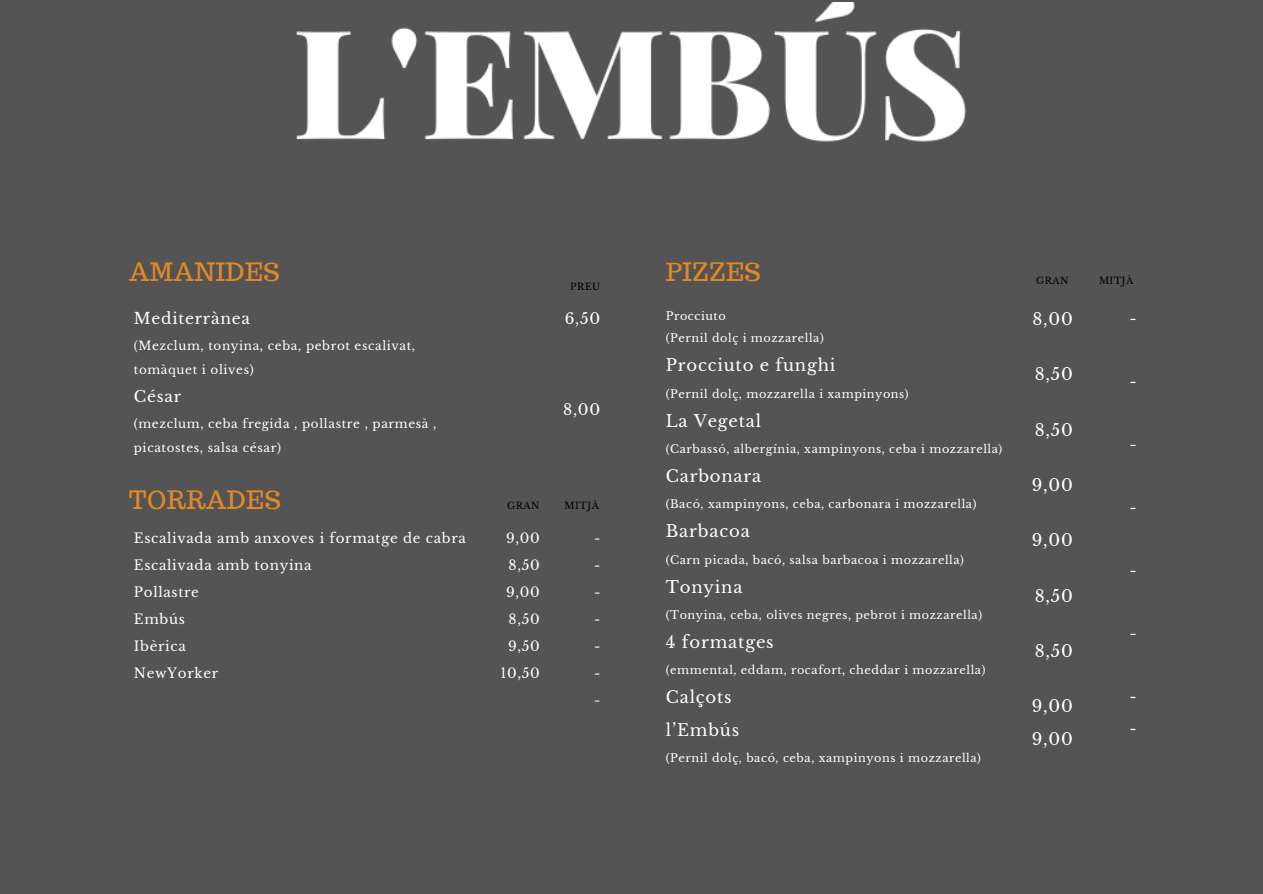
<style>
.page{position:relative;width:1263px;height:894px;background:#fff}
.page>*{position:absolute;margin:0;border:0;box-sizing:border-box;transform-origin:0 0}
.t1{font:24.75px "Trocchi";letter-spacing:.02em;color:#e08826}
.t2{font:16.5px/32.8px "Libre Baskerville";letter-spacing:.05em;color:#fff}
.t3{font:16.35px "Libre Baskerville";letter-spacing:.05em;color:#fff}
.t4{font:15.75px/31.5px "Libre Baskerville";color:#fff}
.t5{font:15.45px "Libre Baskerville";letter-spacing:.05em;color:#fff}
.t6{font:15.15px "Libre Baskerville";color:#fff}
.t7{font:13.5px/27px "Libre Baskerville";letter-spacing:.05em;color:#fff}
.t8{font:12px/24px "Libre Baskerville";letter-spacing:.05em;color:#fff}
.t9{font:11.25px/22.5px "Libre Baskerville";letter-spacing:.05em;color:#fff}
.t10{font:9.3px "Libre Baskerville";letter-spacing:.05em;color:#000}
</style>
<div class="page">
<div style="left:0;top:0;width:1263px;height:893px;background:#545454"></div>
<img style="left:296px;top:2px;width:670px;height:140px">
<h1 class="t1" style="left:129px;top:256px;width:152px">AMANIDES</h1>
<h3 class="t5" style="left:134px;top:309px;width:118px">Mediterrànea</h3>
<p class="t8" style="left:134px;top:333px;width:283px">(Mezclum, tonyina, ceba, pebrot escalivat, tomàquet i olives)</p>
<h3 class="t5" style="left:134px;top:387px;width:49px">César</h3>
<p class="t8" style="left:134px;top:411px;width:304px">(mezclum, ceba fregida , pollastre , parmesà , picatostes, salsa césar)</p>
<p class="t10" style="left:570px;top:281px;width:32px">PREU</p>
<h3 class="t6" style="left:565px;top:309px;width:37px">6,50</h3>
<h3 class="t6" style="left:563px;top:400px;width:39px">8,00</h3>
<h1 class="t1" style="left:129px;top:484px;width:153px">TORRADES</h1>
<p class="t7" style="left:134px;top:525px;width:334px">Escalivada amb anxoves i formatge de cabra<br>Escalivada amb tonyina<br>Pollastre<br>Embús<br>Ibèrica<br>NewYorker</p>
<p class="t7" style="left:500px;top:525px;width:41px;text-align:right">9,00<br>8,50<br>9,00<br>8,50<br>9,50<br>10,50</p>
<p class="t7" style="left:594px;top:525px;width:8px;text-align:justify">- - - - - - -</p>
<p class="t10" style="left:507px;top:499px;width:34px">GRAN</p>
<p class="t10" style="left:565px;top:499px;width:36px">MITJÀ</p>
<h1 class="t1" style="left:666px;top:256px;width:96px">PIZZES</h1>
<p class="t9" style="left:666px;top:304px;width:159px">Procciuto<br>(Pernil dolç i mozzarella)</p>
<h3 class="t3" style="left:666px;top:355px;width:171px">Procciuto e funghi</h3>
<p class="t9" style="left:666px;top:382px;width:244px">(Pernil dolç, mozzarella i xampinyons)</p>
<h3 class="t3" style="left:666px;top:410px;width:97px">La Vegetal</h3>
<p class="t9" style="left:666px;top:437px;width:338px">(Carbassó, albergínia, xampinyons, ceba i mozzarella)</p>
<h3 class="t3" style="left:666px;top:466px;width:97px">Carbonara</h3>
<p class="t9" style="left:666px;top:493px;width:312px">(Bacó, xampinyons, ceba, carbonara i mozzarella)</p>
<h2 class="t2" style="left:666px;top:515px;width:86px">Barbacoa</h2>
<p class="t9" style="left:666px;top:548px;width:300px">(Carn picada, bacó, salsa barbacoa i mozzarella)</p>
<h3 class="t3" style="left:666px;top:576px;width:78px">Tonyina</h3>
<p class="t9" style="left:666px;top:603px;width:318px">(Tonyina, ceba, olives negres, pebrot i mozzarella)</p>
<h2 class="t2" style="left:666px;top:625px;width:109px">4 formatges</h2>
<p class="t9" style="left:666px;top:658px;width:321px">(emmental, eddam, rocafort, cheddar i mozzarella)</p>
<h3 class="t3" style="left:666px;top:687px;width:67px">Calçots</h3>
<h2 class="t2" style="left:666px;top:713px;width:75px">l’Embús</h2>
<p class="t9" style="left:666px;top:747px;width:317px">(Pernil dolç, bacó, ceba, xampinyons i mozzarella)</p>
<p class="t10" style="left:1036px;top:275px;width:34px">GRAN</p>
<p class="t10" style="left:1099px;top:275px;width:36px">MITJÀ</p>
<h2 class="t2" style="left:1032px;top:303px;width:42px">8,00</h2>
<h2 class="t2" style="left:1035px;top:358px;width:40px">8,50</h2>
<h2 class="t2" style="left:1035px;top:413px;width:40px">8,50</h2>
<h2 class="t2" style="left:1032px;top:468px;width:43px">9,00</h2>
<h2 class="t2" style="left:1032px;top:524px;width:43px">9,00</h2>
<h2 class="t2" style="left:1035px;top:579px;width:40px">8,50</h2>
<h2 class="t2" style="left:1035px;top:634px;width:40px">8,50</h2>
<h2 class="t2" style="left:1032px;top:690px;width:43px">9,00<br>9,00</h2>
<h3 class="t4" style="left:1129px;top:303px;width:9px">-</h3>
<h3 class="t4" style="left:1129px;top:366px;width:9px">-</h3>
<h3 class="t4" style="left:1129px;top:429px;width:9px">-</h3>
<h3 class="t4" style="left:1129px;top:492px;width:9px">-</h3>
<h3 class="t4" style="left:1129px;top:555px;width:9px">-</h3>
<h3 class="t4" style="left:1129px;top:618px;width:9px">-</h3>
<h3 class="t4" style="left:1129px;top:681px;width:9px">- -</h3>
</div>
